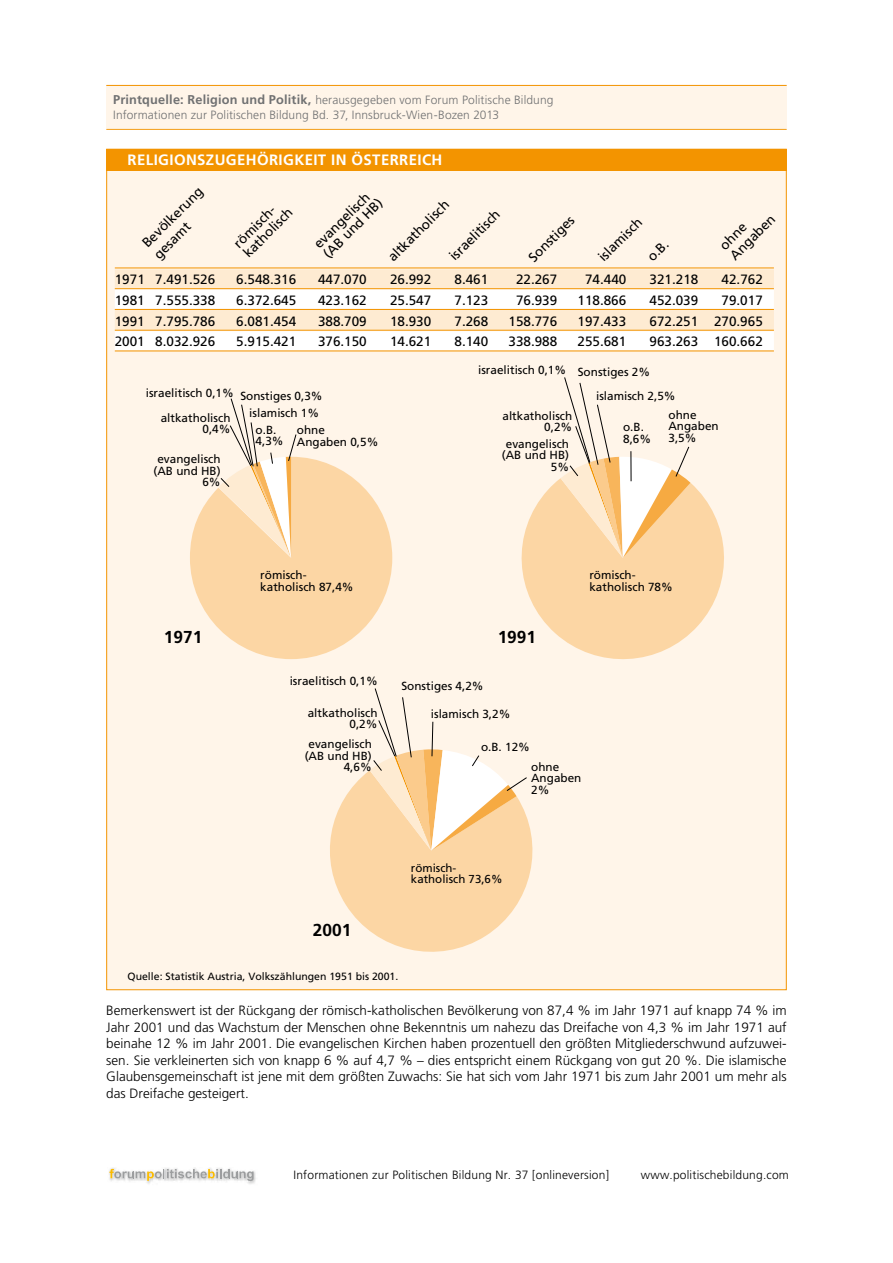
<style>
.page{position:relative;width:893px;height:1263px;background:#fff}
.page>*{position:absolute;margin:0;border:0;box-sizing:border-box;transform-origin:0 0}
.t1{font:700 17.25px "Frutiger";color:#000}
.t2{font:700 15px "Frutiger";letter-spacing:.025em;color:#fff}
.t3{font:300 13.5px/16.5px "Frutiger";color:#000;text-align:justify}
.t4{font:13.5px/13.5px "Frutiger";color:#000}
.t5{font:300 12px/15.5px "Frutiger";letter-spacing:.01em;color:#707172}
.t6{font:300 12px "Frutiger";letter-spacing:.015em;color:#000}
.t7{font:11.7px/11.6px "Frutiger";color:#000}
.t8{font:11.55px/11.6px "Frutiger";color:#000}
.t9{font:10.5px "Frutiger";color:#000}
.s1{font-weight:700;font-size:12.75px}
</style>
<div class="page">
<img style="left:248px;top:1171px;width:8px;height:13px">
<svg style="left:109px;top:1168px;width:145px;height:15px"></svg>
<div style="left:106px;top:85px;width:681px;height:43px;background:#fff5e9"></div>
<hr style="left:106px;top:129px;width:681px;height:1px;background:#f39400">
<hr style="left:106px;top:85px;width:681px;height:1px;background:#f39400">
<div style="left:106px;top:149px;width:681px;height:841px;background:#fff5e9;border:1px solid #f39400"></div>
<div style="left:106px;top:149px;width:681px;height:21px;background:#f39400"></div>
<hr style="left:115px;top:268px;width:659px;height:1px;background:#f39400">
<div style="left:115px;top:269px;width:659px;height:20px;background:#feebd2"></div>
<hr style="left:115px;top:288px;width:659px;height:1px;background:#f39400">
<div style="left:115px;top:290px;width:659px;height:19px;background:#fff"></div>
<hr style="left:115px;top:309px;width:659px;height:1px;background:#f39400">
<div style="left:115px;top:310px;width:659px;height:20px;background:#feebd2"></div>
<hr style="left:115px;top:330px;width:659px;height:1px;background:#f39400">
<div style="left:115px;top:331px;width:659px;height:19px;background:#fff"></div>
<hr style="left:115px;top:351px;width:659px;height:1px;background:#f39400">
<svg style="left:190px;top:398px;width:202px;height:261px"></svg>
<svg style="left:521px;top:377px;width:203px;height:283px"></svg>
<svg style="left:330px;top:688px;width:203px;height:264px"></svg>
<p class="t5" style="left:113px;top:92px;width:442px"><span class="s1">Printquelle: Religion und Politik,</span> herausgegeben vom Forum Politische Bildung<br>Informationen zur Politischen Bildung Bd. 37, Innsbruck-Wien-Bozen 2013</p>
<p class="t2" style="left:128px;top:151px;width:316px">RELIGIONSZUGEHÖRIGKEIT IN ÖSTERREICH</p>
<p class="t4" style="left:139px;top:239px;width:81px;line-height:16.5px;rotate:-45deg">Bevölkerung gesamt</p>
<p class="t4" style="left:231px;top:240px;width:65px;rotate:-45deg">römisch&shy;katholisch</p>
<p class="t4" style="left:311px;top:241px;width:79px;rotate:-45deg">evangelisch (AB und HB)</p>
<p class="t4" style="left:385px;top:254px;width:82px;rotate:-45deg">altkatholisch</p>
<p class="t4" style="left:447px;top:253px;width:67px;rotate:-45deg">israelitisch</p>
<p class="t4" style="left:526px;top:255px;width:60px;rotate:-45deg">Sonstiges</p>
<p class="t4" style="left:596px;top:254px;width:57px;rotate:-45deg">islamisch</p>
<p class="t4" style="left:644px;top:254px;width:26px;rotate:-45deg">o.B.</p>
<p class="t4" style="left:716px;top:242px;width:59px;line-height:14.7px;rotate:-45deg">ohne<br>Angaben</p>
<p class="t4" style="left:115px;top:272px;width:102px">1971 7.491.526</p>
<p class="t4" style="left:236px;top:272px;width:62px">6.548.316</p>
<p class="t4" style="left:318px;top:272px;width:50px">447.070</p>
<p class="t4" style="left:390px;top:272px;width:43px">26.992</p>
<p class="t4" style="left:455px;top:272px;width:35px">8.461</p>
<p class="t4" style="left:516px;top:272px;width:43px">22.267</p>
<p class="t4" style="left:585px;top:272px;width:43px">74.440</p>
<p class="t4" style="left:649px;top:272px;width:50px">321.218</p>
<p class="t4" style="left:722px;top:272px;width:43px">42.762</p>
<p class="t4" style="left:115px;top:293px;width:102px">1981 7.555.338</p>
<p class="t4" style="left:236px;top:293px;width:62px">6.372.645</p>
<p class="t4" style="left:318px;top:293px;width:50px">423.162</p>
<p class="t4" style="left:390px;top:293px;width:43px">25.547</p>
<p class="t4" style="left:455px;top:293px;width:35px">7.123</p>
<p class="t4" style="left:516px;top:293px;width:43px">76.939</p>
<p class="t4" style="left:577px;top:293px;width:50px">118.866</p>
<p class="t4" style="left:649px;top:293px;width:50px">452.039</p>
<p class="t4" style="left:721px;top:293px;width:43px">79.017</p>
<p class="t4" style="left:115px;top:314px;width:102px">1991 7.795.786</p>
<p class="t4" style="left:236px;top:314px;width:62px">6.081.454</p>
<p class="t4" style="left:318px;top:314px;width:50px">388.709</p>
<p class="t4" style="left:390px;top:314px;width:43px">18.930</p>
<p class="t4" style="left:454px;top:314px;width:35px">7.268</p>
<p class="t4" style="left:508px;top:314px;width:50px">158.776</p>
<p class="t4" style="left:577px;top:314px;width:50px">197.433</p>
<p class="t4" style="left:649px;top:314px;width:115px">672.251 270.965</p>
<p class="t4" style="left:115px;top:335px;width:102px">2001 8.032.926</p>
<p class="t4" style="left:236px;top:335px;width:62px">5.915.421</p>
<p class="t4" style="left:318px;top:335px;width:50px">376.150</p>
<p class="t4" style="left:390px;top:335px;width:43px">14.621</p>
<p class="t4" style="left:454px;top:335px;width:35px">8.140</p>
<p class="t4" style="left:508px;top:335px;width:50px">338.988</p>
<p class="t4" style="left:577px;top:335px;width:50px">255.681</p>
<p class="t4" style="left:649px;top:335px;width:115px">963.263 160.662</p>
<p class="t7" style="left:249px;top:383px;width:75px;line-height:20.2px;text-indent:-103px">israelitisch 0,1% Sonstiges 0,3% islamisch 1%</p>
<p class="t7" style="left:256px;top:424px;width:30px">o.B.<br>4,3%</p>
<p class="t7" style="left:297px;top:424px;width:83px">ohne<br>Angaben 0,5%</p>
<p class="t7" style="left:161px;top:412px;width:71px;text-align:right">altkatholisch<br>0,4%</p>
<p class="t7" style="left:154px;top:453px;width:69px;text-align:right">evangelisch (AB und HB)<br>6%</p>
<p class="t1" style="left:164px;top:627px;width:40px">1971</p>
<p class="t7" style="left:260px;top:569px;width:95px">römisch&shy;katholisch 87,4%</p>
<p class="t7" style="left:478px;top:364px;width:174px">israelitisch 0,1% Sonstiges 2%</p>
<p class="t7" style="left:596px;top:390px;width:81px">islamisch 2,5%</p>
<p class="t7" style="left:623px;top:421px;width:30px">o.B.<br>8,6%</p>
<p class="t7" style="left:668px;top:409px;width:52px">ohne<br>Angaben<br>3,5%</p>
<p class="t7" style="left:502px;top:410px;width:71px;text-align:right">altkatholisch<br>0,2%</p>
<p class="t7" style="left:502px;top:438px;width:69px;text-align:right">evangelisch (AB und HB)<br>5%</p>
<p class="t1" style="left:498px;top:627px;width:40px">1991</p>
<p class="t7" style="left:589px;top:569px;width:85px">römisch&shy;katholisch 78%</p>
<p class="t7" style="left:290px;top:675px;width:90px">israelitisch 0,1%</p>
<p class="t7" style="left:401px;top:680px;width:84px">Sonstiges 4,2%</p>
<p class="t7" style="left:431px;top:708px;width:81px">islamisch 3,2%</p>
<p class="t7" style="left:481px;top:741px;width:50px">o.B. 12%</p>
<p class="t7" style="left:308px;top:707px;width:71px;text-align:right">altkatholisch<br>0,2%</p>
<p class="t7" style="left:305px;top:738px;width:69px;text-align:right">evangelisch (AB und HB)<br>4,6%</p>
<p class="t7" style="left:531px;top:761px;width:52px">ohne<br>Angaben<br>2%</p>
<p class="t1" style="left:313px;top:920px;width:40px">2001</p>
<p class="t8" style="left:411px;top:862px;width:93px">römisch&shy;katholisch 73,6%</p>
<p class="t9" style="left:128px;top:970px;width:272px">Quelle: Statistik Austria, Volkszählungen 1951 bis 2001.</p>
<p class="t3" style="left:106px;top:1002px;width:682px">Bemerkenswert ist der Rückgang der römisch-katholischen Bevölkerung von 87,4 % im Jahr 1971 auf knapp 74 % im Jahr 2001 und das Wachstum der Menschen ohne Bekenntnis um nahezu das Dreifache von 4,3 % im Jahr 1971 auf beinahe 12 % im Jahr 2001. Die evangelischen Kirchen haben prozentuell den größten Mitgliederschwund aufzuwei&shy;sen. Sie verkleinerten sich von knapp 6 % auf 4,7 % – dies entspricht einem Rückgang von gut 20 %. Die islamische Glaubensgemeinschaft ist jene mit dem größten Zuwachs: Sie hat sich vom Jahr 1971 bis zum Jahr 2001 um mehr als das Dreifache gesteigert.</p>
<p class="t6" style="left:294px;top:1168px;width:317px">Informationen zur Politischen Bildung Nr. 37 [onlineversion]</p>
<p class="t6" style="left:641px;top:1168px;width:149px">www.politischebildung.com</p>
</div>
